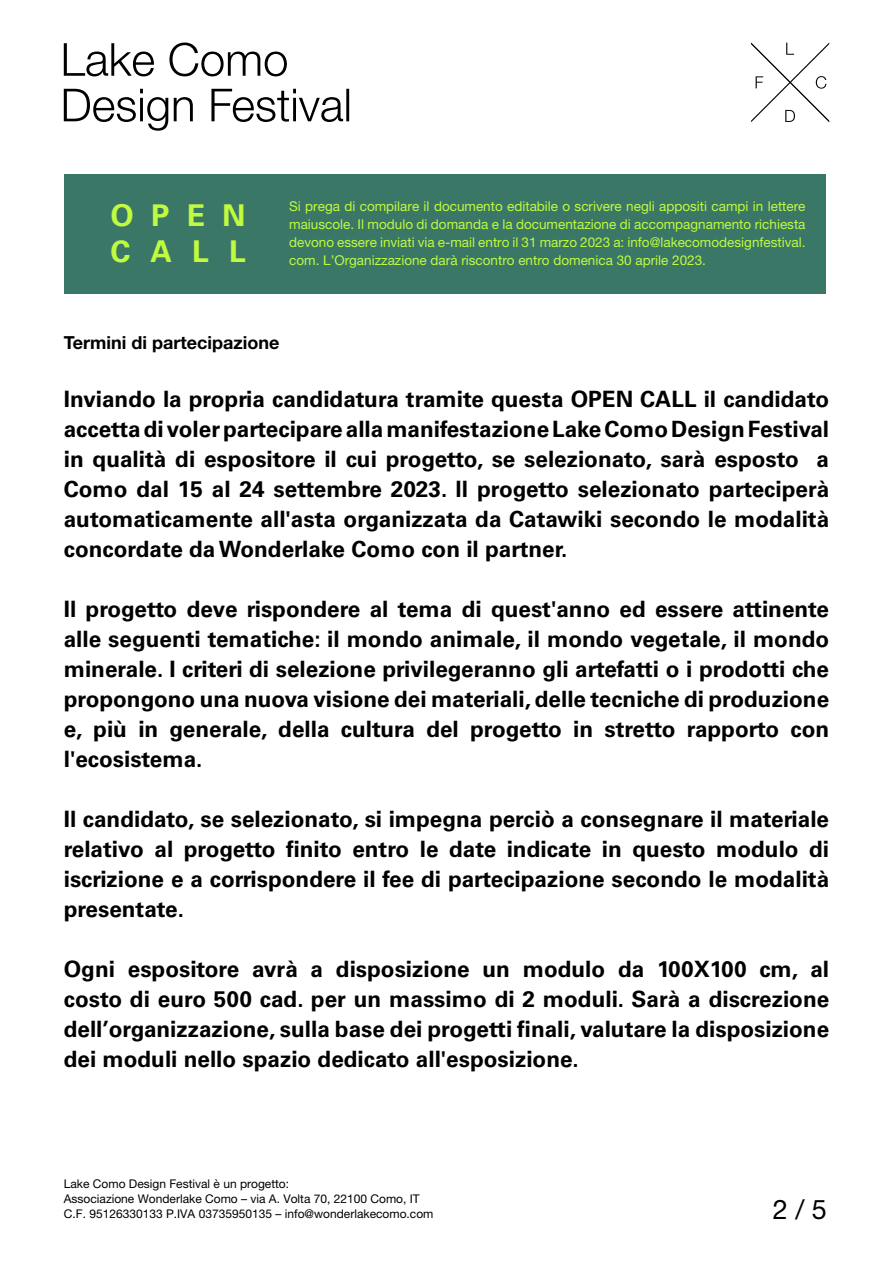
<style>
.page{position:relative;width:893px;height:1263px;background:#fff}
.page>*{position:absolute;margin:0;border:0;box-sizing:border-box;transform-origin:0 0}
.t1{font:700 30px/36px "Univers";letter-spacing:.62em;color:#c0fb3f}
.t2{font:27px "Helvetica Neue LT Std";color:#000}
.t3{font:700 22.5px/30px "Univers";color:#000;text-align:justify}
.t4{font:700 18px "Helvetica Neue LT Std";color:#000}
.t5{font:13.5px/18px "Helvetica Neue LT Std";color:#c0fb3f;text-align:justify}
.t6{font:12px/15px "Helvetica Neue LT Std";color:#000}
</style>
<div class="page">
<div style="left:64px;top:174px;width:762px;height:119px;background:#3a7767"></div>
<svg style="left:64px;top:89px;width:285px;height:42px"></svg>
<svg style="left:64px;top:43px;width:223px;height:33px"></svg>
<svg style="left:751px;top:43px;width:78px;height:79px"></svg>
<h1 class="t1" style="left:111px;top:198px;width:137px">OPEN<br>CALL</h1>
<p class="t5" style="left:289px;top:197px;width:518px">Si prega di compilare il documento editabile o scrivere negli appositi campi in lettere maiuscole. Il modulo di domanda e la documentazione di accompagnamento richiesta devono essere inviati via e-mail entro il 31 marzo 2023 a: info@lakecomodesignfestival. com. L’Organizzazione darà riscontro entro domenica 30 aprile 2023.</p>
<p class="t4" style="left:64px;top:332px;width:217px">Termini di partecipazione</p>
<p class="t3" style="left:64px;top:384px;width:767px">Inviando la propria candidatura tramite questa OPEN CALL il candidato accetta di voler partecipare alla manifestazione Lake Como Design Festival in qualità di espositore il cui progetto, se selezionato, sarà esposto a Como dal 15 al 24 settembre 2023. ll progetto selezionato parteciperà automaticamente all'asta organizzata da Catawiki secondo le modalità concordate da Wonderlake Como con il partner.</p>
<p class="t3" style="left:64px;top:594px;width:767px">Il progetto deve rispondere al tema di quest'anno ed essere attinente alle seguenti tematiche: il mondo animale, il mondo vegetale, il mondo minerale. I criteri di selezione privilegeranno gli artefatti o i prodotti che propongono una nuova visione dei materiali, delle tecniche di produzione e, più in generale, della cultura del progetto in stretto rapporto con l'ecosistema.</p>
<p class="t3" style="left:64px;top:804px;width:767px">Il candidato, se selezionato, si impegna perciò a consegnare il materiale relativo al progetto finito entro le date indicate in questo modulo di iscrizione e a corrispondere il fee di partecipazione secondo le modalità presentate.</p>
<p class="t3" style="left:64px;top:954px;width:767px">Ogni espositore avrà a disposizione un modulo da 100X100 cm, al costo di euro 500 cad. per un massimo di 2 moduli. Sarà a discrezione dell’organizzazione, sulla base dei progetti finali, valutare la disposizione dei moduli nello spazio dedicato all'esposizione.</p>
<p class="t6" style="left:64px;top:1176px;width:371px">Lake Como Design Festival è un progetto:<br>Associazione Wonderlake Como – via A. Volta 70, 22100 Como, IT<br>C.F. 95126330133 P.IVA 03735950135 – info@wonderlakecomo.com</p>
<p class="t2" style="left:773px;top:1193px;width:56px">2 / 5</p>
</div>
